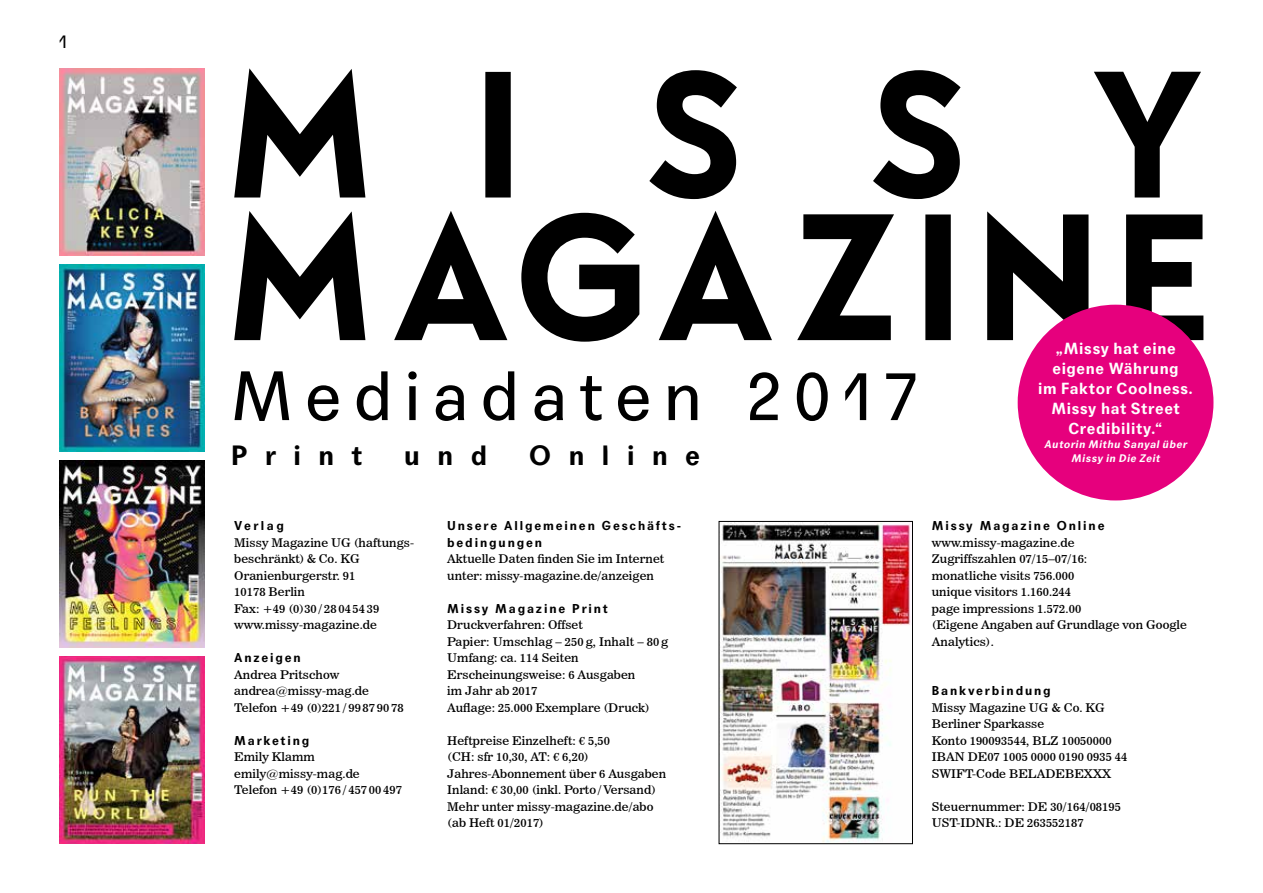
<style>
.page{position:relative;width:1263px;height:893px;background:#fff}
.page>*{position:absolute;margin:0;border:0;box-sizing:border-box;transform-origin:0 0}
.t1{font:67.5px "Agipo";letter-spacing:.19em;color:#000}
.t2{font:700 27px "Agipo";letter-spacing:.65em;color:#000}
.t3{font:18px "Agipo";color:#000}
.t4{font:700 15.6px/19.8px "Agipo";letter-spacing:.04em;color:#fff;text-align:center}
.t5{font:700 12.45px/16.5px "Agipo";letter-spacing:.15em;color:#000}
.t6{font:11.85px/16.5px "News 706 BT Roman C";letter-spacing:.005em;color:#000;scale:1.07 1}
.t7{font:italic 700 10.65px/14.1px "Agipo";color:#fff;text-align:center}
</style>
<div class="page">
<img style="left:721px;top:523px;width:190px;height:319px">
<div style="left:719px;top:521px;width:194px;height:323px;border:1px solid #000"></div>
<img style="left:60px;top:68px;width:145px;height:188px">
<img style="left:60px;top:656px;width:145px;height:188px">
<img style="left:60px;top:264px;width:145px;height:188px">
<img style="left:60px;top:460px;width:145px;height:188px">
<svg style="left:234px;top:211px;width:969px;height:132px"></svg>
<svg style="left:234px;top:68px;width:967px;height:131px"></svg>
<div style="left:1018px;top:305px;width:195px;height:195px;background:#e6007d;border-radius:50%"></div>
<h3 class="t3" style="left:60px;top:28px;width:10px">1</h3>
<h1 class="t1" style="left:231px;top:344px;width:689px">Mediadaten 2017</h1>
<h2 class="t2" style="left:231px;top:434px;width:132px">Print</h2>
<h2 class="t2" style="left:404px;top:434px;width:84px">und</h2>
<h2 class="t2" style="left:529px;top:434px;width:172px">Online</h2>
<h3 class="t4" style="left:1038px;top:338px;width:156px">„Missy hat eine eigene Währung<br>im Faktor Coolness.<br>Missy hat Street<br>Credibility.“</h3>
<p class="t7" style="left:1044px;top:436px;width:147px">Autorin Mithu Sanyalüber<br>Missy in Die Zeit</p>
<p class="t5" style="left:234px;top:517px;width:51px">Verlag</p>
<p class="t6" style="left:234px;top:534px;width:170px">Missy Magazine UG (haftungs&shy;beschränkt) &amp; Co. KG<br>Oranienburgerstr. 91<br>10178 Berlin<br>Fax: +49 (0)30 / 28 04 54 39 www.missy-magazine.de</p>
<p class="t5" style="left:234px;top:649px;width:68px">Anzeigen</p>
<p class="t6" style="left:234px;top:666px;width:160px">Andrea Pritschow andrea@missy-mag.de<br>Telefon +49 (0)221 / 99 87 90 78</p>
<p class="t5" style="left:234px;top:731px;width:77px">Marketing</p>
<p class="t6" style="left:234px;top:749px;width:158px">Emily Klamm emily@missy-mag.de<br>Telefon +49 (0)176 / 457 00 497</p>
<p class="t5" style="left:447px;top:517px;width:235px">Unsere Allgemeinen Geschäfts&shy;bedingungen</p>
<p class="t6" style="left:447px;top:551px;width:204px">Aktuelle Daten finden Sie im Internet unter: missy-magazine.de/anzeigen</p>
<p class="t5" style="left:447px;top:599px;width:162px">Missy Magazine Print</p>
<p class="t6" style="left:447px;top:617px;width:208px">Druckverfahren: Offset<br>Papier: Umschlag – 250 g, Inhalt – 80 g<br>Umfang: ca. 114 Seiten<br>Erscheinungsweise: 6 Ausgaben<br>im Jahr ab 2017<br>Auflage: 25.000 Exemplare (Druck)</p>
<p class="t6" style="left:447px;top:732px;width:206px">Heftpreise Einzelheft: € 5,50<br>(CH: sfr 10,30, AT: € 6,20)<br>Jahres-Abonnement über 6 Ausgaben<br>Inland: € 30,00 (inkl. Porto /Versand)<br>Mehr unter missy-magazine.de/abo (ab Heft 01/2017)</p>
<p class="t5" style="left:932px;top:517px;width:174px">Missy Magazine Online</p>
<p class="t6" style="left:932px;top:534px;width:240px">www.missy-magazine.de<br>Zugriffszahlen 07/15–07/16:<br>monatliche visits 756.000<br>unique visitors 1.160.244<br>page impressions 1.572.00<br>(Eigene Angaben auf Grundlage von Google<br>Analytics).</p>
<p class="t5" style="left:932px;top:682px;width:120px">Bankverbindung</p>
<p class="t6" style="left:932px;top:699px;width:184px">Missy Magazine UG &amp; Co. KG<br>Berliner Sparkasse<br>Konto 190093544, BLZ 10050000<br>IBAN DE07 1005 0000 0190 0935 44<br>SWIFT-Code BELADEBEXXX</p>
<p class="t6" style="left:932px;top:798px;width:178px">Steuernummer: DE 30/164/08195<br>UST-IDNR.: DE 263552187</p>
</div>
